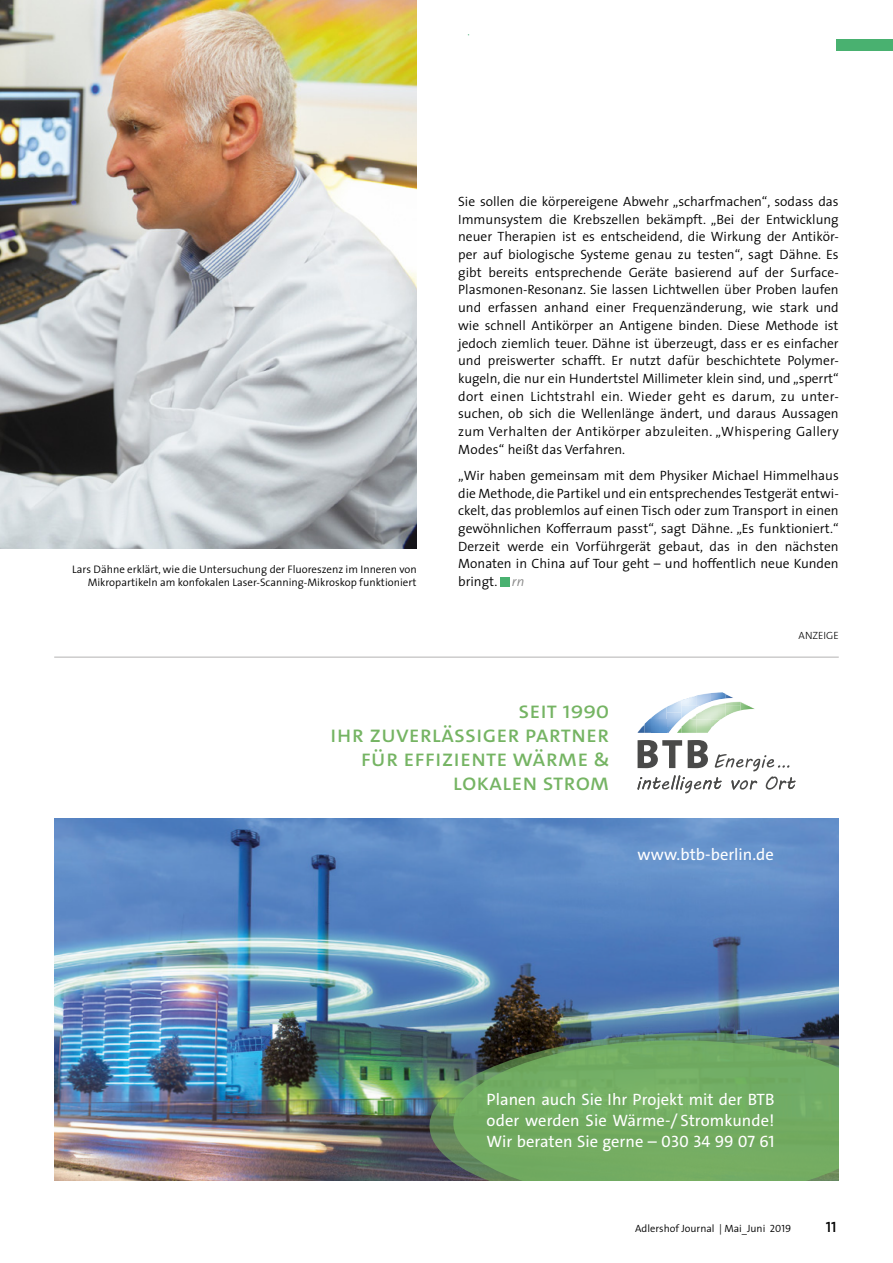
<style>
.page{position:relative;width:893px;height:1263px;background:#fff}
.page>*{position:absolute;margin:0;border:0;box-sizing:border-box;transform-origin:0 0}
.t1{font:23.7px/23.7px "The Sans C4 s";color:#75b463;text-align:right}
.t2{font:16.5px/21px "The Sans C4 s";color:#fff;text-align:justify}
.t3{font:15px "The Mix Semi Bold Caps";color:#000}
.t4{font:300 13.5px/17.7px "The Sans";color:#000;text-align:justify}
.t5{font:300 10.95px/13.5px "The Sans";color:#000;text-align:right}
.t6{font:300 10.5px "The Sans";color:#000}
.t7{font:300 10.5px "The Sans B3";color:#000}
.s1{font-style:italic;color:#878787}
.s2{font-family:"The Sans Semi Light Caps";font-weight:400}
</style>
<div class="page">
<img style="left:0;top:0;width:417px;height:549px">
<div style="left:836px;top:39px;width:57px;height:11px;background:#49b170"></div>
<div style="left:500px;top:577px;width:9px;height:9px;background:#49b170"></div>
<img style="left:54px;top:819px;width:784px;height:361px">
<svg style="left:637px;top:740px;width:158px;height:53px"></svg>
<img style="left:681px;top:696px;width:15px;height:37px">
<img style="left:696px;top:692px;width:30px;height:27px">
<img style="left:726px;top:694px;width:14px;height:22px">
<img style="left:667px;top:700px;width:14px;height:33px">
<img style="left:740px;top:702px;width:15px;height:8px">
<img style="left:652px;top:707px;width:15px;height:26px">
<img style="left:644px;top:717px;width:8px;height:16px">
<svg style="left:637px;top:725px;width:7px;height:8px"></svg>
<img style="left:696px;top:719px;width:15px;height:14px">
<svg style="left:711px;top:719px;width:10px;height:9px"></svg>
<img style="left:429px;top:1029px;width:409px;height:151px">
<svg style="left:453px;top:1039px;width:385px;height:141px;background:#6ea360"></svg>
<hr style="left:54px;top:657px;width:785px;height:1px;background:#b3b2b2">
<p class="t5" style="left:72px;top:562px;width:346px">Lars Dähne erklärt, wie die Untersuchung der Fluoreszenz im Inneren von<br>Mikropartikeln am konfokalen Laser-Scanning-Mikroskop funktioniert</p>
<p class="t4" style="left:458px;top:192px;width:382px">Sie sollen die körpereigene Abwehr „scharfmachen“, sodass das Immunsystem die Krebszellen bekämpft. „Bei der Entwicklung neuer Therapien ist es entscheidend, die Wirkung der Antikör&shy;per auf biologische Systeme genau zu testen“, sagt Dähne. Es gibt bereits entsprechende Geräte basierend auf der Surface-Plasmonen-Resonanz. Sie lassen Lichtwellen über Proben laufen und erfassen anhand einer Frequenzänderung, wie stark und wie schnell Antikörper an Antigene binden. Diese Methode ist jedoch ziemlich teuer. Dähne ist überzeugt, dass er es einfacher und preiswerter schafft. Er nutzt dafür beschichtete Polymer&shy;kugeln, die nur ein Hundertstel Millimeter klein sind, und „sperrt“ dort einen Lichtstrahl ein. Wieder geht es darum, zu unter&shy;suchen, ob sich die Wellenlänge ändert, und daraus Aussagen zum Verhalten der Antikörper abzuleiten. „Whispering Gallery Modes“ heißt das Verfahren.</p>
<p class="t4" style="left:458px;top:466px;width:382px">„Wir haben gemeinsam mit dem Physiker Michael Himmelhaus die Methode, die Partikel und ein entsprechendes Testgerät entwi&shy;ckelt, das problemlos auf einen Tisch oder zum Transport in einen gewöhnlichen Kofferraum passt“, sagt Dähne. „Es funktioniert.“ Derzeit werde ein Vorführgerät gebaut, das in den nächsten Monaten in China auf Tour geht – und hoffentlich neue Kunden bringt. <span class="s1">rn</span></p>
<p class="t7" style="left:799px;top:630px;width:42px">ANZEIGE</p>
<h1 class="t1" style="left:330px;top:698px;width:281px">seit 1990<br>ihr zuverlässiger partner für effiziente wärme &amp; lokalen strom</h1>
<p class="t2" style="left:638px;top:844px;width:138px">www.btb-berlin.de</p>
<p class="t2" style="left:487px;top:1089px;width:289px">Planen auch Sie Ihr Projekt mit der BTB oder werden Sie Wärme-/ Stromkunde!<br>Wir beraten Sie gerne – 030 34 99 07 61</p>
<p class="t6" style="left:635px;top:1220px;width:157px">Adlershof Journal | Mai_Juni <span class="s2">2019</span></p>
<p class="t3" style="left:826px;top:1214px;width:12px">11</p>
</div>
